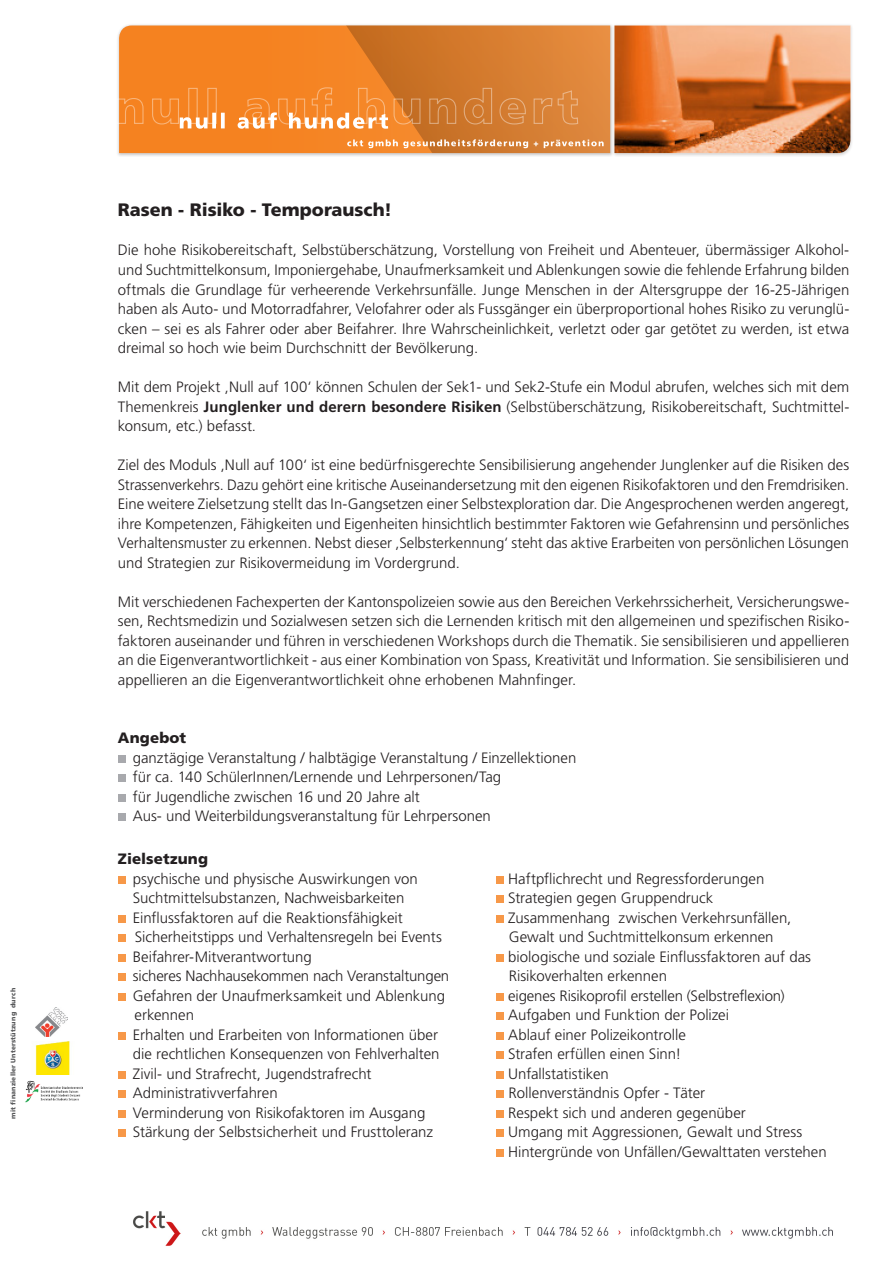
<style>
.page{position:relative;width:893px;height:1263px;background:#fff}
.page>*{position:absolute;margin:0;border:0;box-sizing:border-box;transform-origin:0 0}
.Titel_schwarz_1{font:900 18px "Frutiger LT";letter-spacing:-.005em;color:#231f20}
.Text_normal{font:300 15px/19.5px "Frutiger LT";letter-spacing:-.005em;color:#231f20;text-align:justify}
.Text_normal_Aufzählu{font:300 15px/19.5px "Frutiger LT";letter-spacing:-.005em;color:#231f20}
.Text_Black{font:900 15px "Frutiger LT";letter-spacing:.01em;color:#231f20}
.Text_Black-2{font:900 6.6px "Frutiger LT";letter-spacing:.025em;color:#57585a}
.s1{font-weight:700}
</style>
<div class="page">
<div style="left:118px;top:755px;width:8px;height:7px;background:#a8a9ad"></div>
<div style="left:118px;top:774px;width:8px;height:8px;background:#a8a9ad"></div>
<div style="left:118px;top:794px;width:8px;height:7px;background:#a8a9ad"></div>
<div style="left:118px;top:813px;width:8px;height:8px;background:#a8a9ad"></div>
<div style="left:118px;top:876px;width:8px;height:8px;background:#f79848"></div>
<div style="left:118px;top:915px;width:8px;height:8px;background:#f79848"></div>
<div style="left:118px;top:934px;width:8px;height:8px;background:#f79848"></div>
<div style="left:118px;top:954px;width:8px;height:8px;background:#f79848"></div>
<div style="left:118px;top:973px;width:8px;height:8px;background:#f79848"></div>
<div style="left:118px;top:993px;width:8px;height:8px;background:#f79848"></div>
<div style="left:118px;top:1032px;width:8px;height:8px;background:#f79848"></div>
<div style="left:118px;top:1071px;width:8px;height:8px;background:#f79848"></div>
<div style="left:118px;top:1090px;width:8px;height:8px;background:#f79848"></div>
<div style="left:118px;top:1110px;width:8px;height:8px;background:#f79848"></div>
<div style="left:118px;top:1129px;width:8px;height:8px;background:#f79848"></div>
<div style="left:496px;top:876px;width:8px;height:8px;background:#f79848"></div>
<div style="left:496px;top:895px;width:8px;height:8px;background:#f79848"></div>
<div style="left:496px;top:915px;width:8px;height:8px;background:#f79848"></div>
<div style="left:496px;top:954px;width:8px;height:8px;background:#f79848"></div>
<div style="left:496px;top:993px;width:8px;height:8px;background:#f79848"></div>
<div style="left:496px;top:1012px;width:8px;height:8px;background:#f79848"></div>
<div style="left:496px;top:1032px;width:8px;height:8px;background:#f79848"></div>
<div style="left:496px;top:1051px;width:8px;height:8px;background:#f79848"></div>
<div style="left:496px;top:1071px;width:8px;height:8px;background:#f79848"></div>
<div style="left:496px;top:1090px;width:8px;height:8px;background:#f79848"></div>
<div style="left:496px;top:1110px;width:8px;height:8px;background:#f79848"></div>
<div style="left:496px;top:1129px;width:8px;height:8px;background:#f79848"></div>
<div style="left:496px;top:1149px;width:8px;height:8px;background:#f79848"></div>
<div style="left:116px;top:24px;width:498px;height:133px;background:#231f20;opacity:.25"></div>
<div style="left:612px;top:24px;width:242px;height:133px;background:#231f20;opacity:.2"></div>
<svg style="left:116px;top:26px;width:734px;height:127px;background:#e0843b"></svg>
<img style="left:133px;top:1211px;width:700px;height:35px">
<img style="left:35px;top:1007px;width:33px;height:30px">
<img style="left:25px;top:1080px;width:58px;height:23px">
<img style="left:35px;top:1041px;width:35px;height:33px">
<p class="Text_Black-2" style="left:9px;top:1118px;width:132px;rotate:-90deg">mit finanzieller Unterstützung durch</p>
<p class="Titel_schwarz_1" style="left:118px;top:199px;width:276px">Rasen - Risiko - Temporausch!</p>
<p class="Text_normal" style="left:118px;top:241px;width:733px">Die hohe Risikobereitschaft, Selbstüberschätzung, Vorstellung von Freiheit und Abenteuer, übermässiger Alkohol&shy;und Suchtmittelkonsum, Imponiergehabe, Unaufmerksamkeit und Ablenkungen sowie die fehlende Erfahrung bilden oftmals die Grundlage für verheerende Verkehrsunfälle. Junge Menschen in der Altersgruppe der 16-25-Jährigen haben als Auto- und Motorradfahrer, Velofahrer oder als Fussgänger ein überproportional hohes Risiko zu verunglü&shy;cken – sei es als Fahrer oder aber Beifahrer. Ihre Wahrscheinlichkeit, verletzt oder gar getötet zu werden, ist etwa dreimal so hoch wie beim Durchschnitt der Bevölkerung.</p>
<p class="Text_normal" style="left:118px;top:377px;width:733px">Mit dem Projekt ‚Null auf 100‘ können Schulen der Sek1- und Sek2-Stufe ein Modul abrufen, welches sich mit dem Themenkreis <span class="s1">Junglenker und derern besondere Risiken</span> (Selbstüberschätzung, Risikobereitschaft, Suchtmittel&shy;konsum, etc.) befasst.</p>
<p class="Text_normal" style="left:118px;top:455px;width:733px">Ziel des Moduls ‚Null auf 100‘ ist eine bedürfnisgerechte Sensibilisierung angehender Junglenker auf die Risiken des<br>Strassenverkehrs. Dazu gehört eine kritische Auseinandersetzung mit den eigenen Risikofaktoren und den Fremdrisiken.</p>
<p class="Text_normal" style="left:118px;top:494px;width:733px">Eine weitere Zielsetzung stellt das In-Gangsetzen einer Selbstexploration dar. Die Angesprochenen werden angeregt, ihre Kompetenzen, Fähigkeiten und Eigenheiten hinsichtlich bestimmter Faktoren wie Gefahrensinn und persönliches Verhaltensmuster zu erkennen. Nebst dieser ‚Selbsterkennung‘ steht das aktive Erarbeiten von persönlichen Lösungen und Strategien zur Risikovermeidung im Vordergrund.</p>
<p class="Text_normal" style="left:118px;top:592px;width:733px">Mit verschiedenen Fachexperten der Kantonspolizeien sowie aus den Bereichen Verkehrssicherheit, Versicherungswe&shy;sen, Rechtsmedizin und Sozialwesen setzen sich die Lernenden kritisch mit den allgemeinen und spezifischen Risiko&shy;faktoren auseinander und führen in verschiedenen Workshops durch die Thematik. Sie sensibilisieren und appellieren an die Eigenverantwortlichkeit - aus einer Kombination von Spass, Kreativität und Information. Sie sensibilisieren und appellieren an die Eigenverantwortlichkeit ohne erhobenen Mahnfinger.</p>
<p class="Text_Black" style="left:118px;top:729px;width:70px">Angebot</p>
<p class="Text_normal_Aufzählu" style="left:133px;top:748px;width:445px">ganztägige Veranstaltung / halbtägige Veranstaltung / Einzellektionen</p>
<p class="Text_normal_Aufzählu" style="left:133px;top:767px;width:370px">für ca. 140 SchülerInnen/Lernende und Lehrpersonen/Tag</p>
<p class="Text_normal_Aufzählu" style="left:133px;top:787px;width:288px">für Jugendliche zwischen 16 und 20 Jahre alt</p>
<p class="Text_normal_Aufzählu" style="left:133px;top:806px;width:360px">Aus- und Weiterbildungsveranstaltung für Lehrpersonen</p>
<p class="Text_Black" style="left:118px;top:850px;width:92px">Zielsetzung</p>
<p class="Text_normal_Aufzählu" style="left:133px;top:869px;width:286px">psychische und physische Auswirkungen von</p>
<p class="Text_normal_Aufzählu" style="left:133px;top:888px;width:273px">Suchtmittelsubstanzen, Nachweisbarkeiten</p>
<p class="Text_normal_Aufzählu" style="left:133px;top:908px;width:271px">Einflussfaktoren auf die Reaktionsfähigkeit</p>
<p class="Text_normal_Aufzählu" style="left:135px;top:927px;width:309px">Sicherheitstipps und Verhaltensregeln bei Events</p>
<p class="Text_normal_Aufzählu" style="left:133px;top:947px;width:180px">Beifahrer-Mitverantwortung</p>
<p class="Text_normal_Aufzählu" style="left:133px;top:966px;width:318px">sicheres Nachhausekommen nach Veranstaltungen</p>
<p class="Text_normal_Aufzählu" style="left:133px;top:986px;width:314px">Gefahren der Unaufmerksamkeit und Ablenkung</p>
<p class="Text_normal_Aufzählu" style="left:135px;top:1005px;width:61px">erkennen</p>
<p class="Text_normal_Aufzählu" style="left:133px;top:1025px;width:308px">Erhalten und Erarbeiten von Informationen über die rechtlichen Konsequenzen von Fehlverhalten</p>
<p class="Text_normal_Aufzählu" style="left:133px;top:1064px;width:240px">Zivil- und Strafrecht, Jugendstrafrecht</p>
<p class="Text_normal_Aufzählu" style="left:133px;top:1083px;width:146px">Administrativverfahren</p>
<p class="Text_normal_Aufzählu" style="left:133px;top:1103px;width:294px">Verminderung von Risikofaktoren im Ausgang</p>
<p class="Text_normal_Aufzählu" style="left:133px;top:1122px;width:302px">Stärkung der Selbstsicherheit und Frusttoleranz</p>
<p class="Text_normal_Aufzählu" style="left:508px;top:869px;width:258px">Haftpflichrecht und Regressforderungen</p>
<p class="Text_normal_Aufzählu" style="left:508px;top:888px;width:207px">Strategien gegen Gruppendruck</p>
<p class="Text_normal_Aufzählu" style="left:508px;top:908px;width:285px">Zusammenhang zwischen Verkehrsunfällen,</p>
<p class="Text_normal_Aufzählu" style="left:509px;top:927px;width:266px">Gewalt und Suchtmittelkonsum erkennen</p>
<p class="Text_normal_Aufzählu" style="left:508px;top:947px;width:304px">biologische und soziale Einflussfaktoren auf das</p>
<p class="Text_normal_Aufzählu" style="left:509px;top:966px;width:160px">Risikoverhalten erkennen</p>
<p class="Text_normal_Aufzählu" style="left:508px;top:986px;width:278px">eigenes Risikoprofil erstellen (Selbstreflexion)</p>
<p class="Text_normal_Aufzählu" style="left:508px;top:1005px;width:222px">Aufgaben und Funktion der Polizei</p>
<p class="Text_normal_Aufzählu" style="left:508px;top:1025px;width:179px">Ablauf einer Polizeikontrolle</p>
<p class="Text_normal_Aufzählu" style="left:508px;top:1044px;width:175px">Strafen erfüllen einen Sinn!</p>
<p class="Text_normal_Aufzählu" style="left:508px;top:1064px;width:102px">Unfallstatistiken</p>
<p class="Text_normal_Aufzählu" style="left:509px;top:1083px;width:198px">Rollenverständnis Opfer - Täter</p>
<p class="Text_normal_Aufzählu" style="left:508px;top:1103px;width:239px">Respekt sich und anderen gegenüber</p>
<p class="Text_normal_Aufzählu" style="left:508px;top:1122px;width:295px">Umgang mit Aggressionen, Gewalt und Stress</p>
<p class="Text_normal_Aufzählu" style="left:508px;top:1142px;width:320px">Hintergründe von Unfällen/Gewalttaten verstehen</p>
</div>
